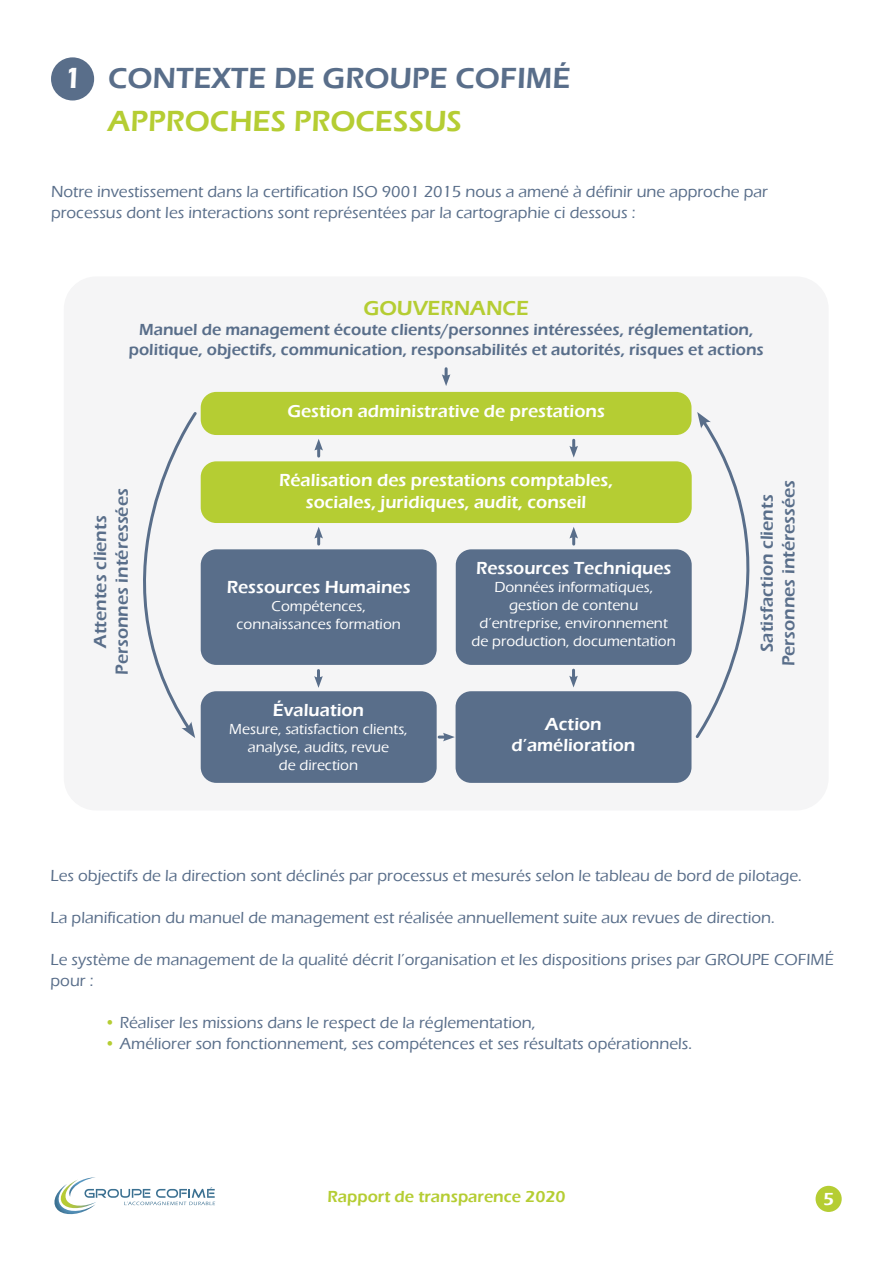
<style>
.page{position:relative;width:893px;height:1263px;background:#fff}
.page>*{position:absolute;margin:0;border:0;box-sizing:border-box;transform-origin:0 0}
.t1{font:600 30px/43px "Eras ITC";color:#596e8a}
.t2{font:600 21px "Eras ITC";color:#b5cd33}
.t3{font:600 18px/21.6px "Eras ITC";color:#fff;text-align:center}
.t4{font:600 18px/21.6px "Eras ITC";color:#596e8a;text-align:center}
.t5{font:500 16.5px/21px "Eras ITC";color:#596e8a}
.t6{font:600 16.5px/19.8px "Eras ITC";color:#596e8a;text-align:center}
.t7{font:600 16.5px "Eras ITC";color:#b5cd33}
.t8{font:500 15px/18px "Eras ITC";color:#fff;text-align:center}
.s1{color:#fff}
.s2{color:#b5cd33}
.s3{font-weight:600;color:#b5cd33}
</style>
<div class="page">
<div style="left:815px;top:1186px;width:27px;height:26px;background:#b5cd33;border-radius:50%"></div>
<svg style="left:54px;top:1177px;width:161px;height:38px"></svg>
<div style="left:51px;top:57px;width:43px;height:43px;background:#596e8a;border-radius:50%"></div>
<div style="left:64px;top:276px;width:765px;height:534px;background:#f5f5f6;border-radius:32px"></div>
<div style="left:456px;top:691px;width:235px;height:92px;background:#596e8a;border-radius:16px"></div>
<div style="left:201px;top:691px;width:236px;height:92px;background:#596e8a;border-radius:16px"></div>
<div style="left:456px;top:549px;width:236px;height:116px;background:#596e8a;border-radius:16px"></div>
<div style="left:201px;top:461px;width:491px;height:62px;background:#b5cd33;border-radius:16px"></div>
<div style="left:201px;top:392px;width:490px;height:43px;background:#b5cd33;border-radius:16px"></div>
<div style="left:201px;top:549px;width:236px;height:116px;background:#596e8a;border-radius:16px"></div>
<svg style="left:143px;top:412px;width:54px;height:326px"></svg>
<svg style="left:442px;top:369px;width:8px;height:17px"></svg>
<svg style="left:569px;top:440px;width:9px;height:18px"></svg>
<svg style="left:695px;top:412px;width:55px;height:326px"></svg>
<svg style="left:314px;top:439px;width:9px;height:17px"></svg>
<svg style="left:314px;top:527px;width:9px;height:17px"></svg>
<svg style="left:569px;top:527px;width:9px;height:17px"></svg>
<svg style="left:314px;top:670px;width:9px;height:18px"></svg>
<svg style="left:569px;top:670px;width:9px;height:17px"></svg>
<svg style="left:439px;top:733px;width:16px;height:8px"></svg>
<h1 class="t1" style="left:108px;top:56px;width:464px;text-indent:-45px"><span class="s1">1</span> CONTEXTE DE GROUPE COFIMÉ<br><span class="s2">APPROCHES PROCESSUS</span></h1>
<p class="t5" style="left:51px;top:181px;width:718px">Notre investissement dans la certification ISO 9001 2015 nous a amené à définir une approche par processus dont les interactions sont représentées par la cartographie ci dessous :</p>
<p class="t2" style="left:363px;top:296px;width:167px">GOUVERNANCE</p>
<p class="t6" style="left:129px;top:320px;width:636px">Manuel de management écoute clients/personnes intéressées, réglementation, politique, objectifs, communication, responsabilités et autorités, risques et actions</p>
<p class="t3" style="left:287px;top:400px;width:319px">Gestion administrative de prestations</p>
<p class="t3" style="left:279px;top:469px;width:336px">Réalisation des prestations comptables, sociales, juridiques, audit, conseil</p>
<p class="t4" style="left:90px;top:675px;width:188px;rotate:-90deg">Attentes clients<br>Personnes intéressées</p>
<p class="t4" style="left:756px;top:666px;width:188px;rotate:-90deg">Satisfaction clients<br>Personnes intéressées</p>
<p class="t3" style="left:476px;top:557px;width:197px">Ressources Techniques</p>
<p class="t8" style="left:472px;top:578px;width:206px">Données informatiques, gestion de contenu d’entreprise, environnement de production, documentation</p>
<p class="t3" style="left:227px;top:576px;width:185px">Ressources Humaines</p>
<p class="t8" style="left:236px;top:597px;width:166px">Compétences, connaissances formation</p>
<p class="t3" style="left:273px;top:699px;width:93px">Évaluation</p>
<p class="t8" style="left:229px;top:720px;width:180px">Mesure, satisfaction clients, analyse, audits, revue<br>de direction</p>
<p class="t3" style="left:512px;top:713px;width:125px">Action d’amélioration</p>
<p class="t5" style="left:51px;top:865px;width:753px">Les objectifs de la direction sont déclinés par processus et mesurés selon le tableau de bord de pilotage.</p>
<p class="t5" style="left:51px;top:907px;width:726px">La planification du manuel de management est réalisée annuellement suite aux revues de direction.</p>
<p class="t5" style="left:51px;top:949px;width:785px">Le système de management de la qualité décrit l’organisation et les dispositions prises par GROUPE COFIMÉ pour :</p>
<p class="t5" style="left:105px;top:1012px;width:432px"><span class="s3">•</span> Réaliser les missions dans le respect de la réglementation,</p>
<p class="t5" style="left:105px;top:1033px;width:589px"><span class="s3">•</span> Améliorer son fonctionnement, ses compétences et ses résultats opérationnels.</p>
<p class="t7" style="left:327px;top:1187px;width:240px">Rapport de transparence 2020</p>
<p class="t3" style="left:823px;top:1188px;width:12px">5</p>
</div>
